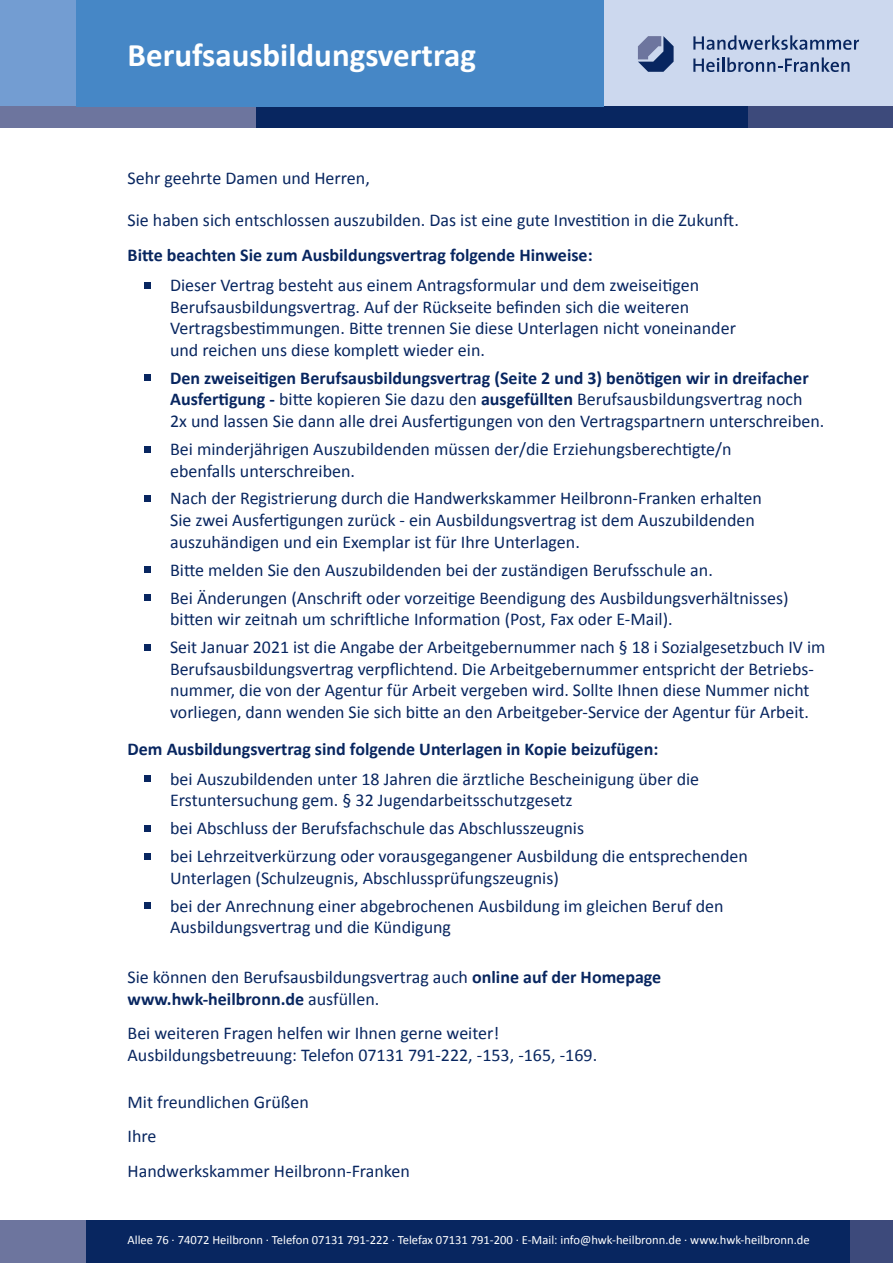
<style>
.page{position:relative;width:893px;height:1263px;background:#fff}
.page>*{position:absolute;margin:0;border:0;box-sizing:border-box;transform-origin:0 0}
.t1{font:700 33px "Calibri";color:#fff}
.t2{font:18px/21.6px "Calibri";color:#082660}
.t3{font:700 18px "Calibri";color:#082660}
.t4{font:12.6px "Calibri";color:#fff}
.s1{font-weight:700}
</style>
<div class="page">
<div style="left:0;top:0;width:77px;height:106px;background:#739dd2"></div>
<div style="left:604px;top:0;width:289px;height:106px;background:#ccd8ee"></div>
<svg style="left:638px;top:36px;width:36px;height:36px"></svg>
<svg style="left:693px;top:35px;width:166px;height:15px"></svg>
<svg style="left:693px;top:57px;width:157px;height:15px"></svg>
<div style="left:213px;top:106px;width:535px;height:22px;background:#082660"></div>
<div style="left:748px;top:106px;width:145px;height:22px;background:#3d4a7b"></div>
<div style="left:0;top:106px;width:255px;height:22px;background:#6d759e"></div>
<div style="left:77px;top:0;width:527px;height:106px;background:#4687c6"></div>
<div style="left:85px;top:1220px;width:765px;height:43px;background:#082660"></div>
<div style="left:850px;top:1220px;width:43px;height:43px;background:#3d4a7b"></div>
<div style="left:0;top:1220px;width:85px;height:43px;background:#6d759e"></div>
<svg style="left:145px;top:282px;width:6px;height:6px"></svg>
<svg style="left:145px;top:375px;width:6px;height:6px"></svg>
<svg style="left:145px;top:446px;width:6px;height:6px"></svg>
<div style="left:145px;top:495px;width:6px;height:7px;background:#082660"></div>
<svg style="left:145px;top:567px;width:6px;height:6px"></svg>
<svg style="left:145px;top:595px;width:6px;height:6px"></svg>
<div style="left:145px;top:644px;width:6px;height:7px;background:#082660"></div>
<svg style="left:145px;top:776px;width:6px;height:6px"></svg>
<div style="left:145px;top:825px;width:6px;height:7px;background:#082660"></div>
<svg style="left:145px;top:853px;width:6px;height:6px"></svg>
<svg style="left:145px;top:903px;width:6px;height:6px"></svg>
<h1 class="t1" style="left:128px;top:34px;width:350px">Berufsausbildungsvertrag</h1>
<p class="t2" style="left:128px;top:166px;width:244px">Sehr geehrte Damen und Herren,</p>
<p class="t2" style="left:128px;top:209px;width:613px">Sie haben sich entschlossen auszubilden. Das ist eine gute Investition in die Zukunft.</p>
<p class="t3" style="left:128px;top:244px;width:467px">Bitte beachten Sie zum Ausbildungsvertrag folgende Hinweise:</p>
<p class="t2" style="left:170px;top:273px;width:567px">Dieser Vertrag besteht aus einem Antragsformular und dem zweiseitigen Berufsausbildungsvertrag. Auf der Rückseite befinden sich die weiteren Vertragsbestimmungen. Bitte trennen Sie diese Unterlagen nicht voneinander und reichen uns diese komplett wieder ein.</p>
<p class="t2" style="left:170px;top:366px;width:656px"><span class="s1">Den zweiseitigen Berufsausbildungsvertrag (Seite 2 und 3) benötigen wir in dreifacher<br>Ausfertigung -</span> bitte kopieren Sie dazu den <span class="s1">ausgefüllten</span> Berufsausbildungsvertrag noch<br>2x und lassen Sie dann alle drei Ausfertigungen von den Vertragspartnern unterschreiben.</p>
<p class="t2" style="left:170px;top:437px;width:563px">Bei minderjährigen Auszubildenden müssen der/die Erziehungsberechtigte/n ebenfalls unterschreiben.</p>
<p class="t2" style="left:170px;top:487px;width:593px">Nach der Registrierung durch die Handwerkskammer Heilbronn-Franken erhalten<br>Sie zwei Ausfertigungen zurück - ein Ausbildungsvertrag ist dem Auszubildenden auszuhändigen und ein Exemplar ist für Ihre Unterlagen.</p>
<p class="t2" style="left:170px;top:555px;width:620px;line-height:28px">Bitte melden Sie den Auszubildenden bei der zuständigen Berufsschule an.<br>Bei Änderungen (Anschrift oder vorzeitige Beendigung des Ausbildungsverhältnisses)</p>
<p class="t2" style="left:170px;top:604px;width:657px;line-height:28px">bitten wir zeitnah um schriftliche Information (Post, Fax oder E-Mail).<br>Seit Januar 2021 ist die Angabe der Arbeitgebernummer nach § 18 i Sozialgesetzbuch IV im</p>
<p class="t2" style="left:170px;top:657px;width:645px">Berufsausbildungsvertrag verpflichtend. Die Arbeitgebernummer entspricht der Betriebs&shy;nummer, die von der Agentur für Arbeit vergeben wird. Sollte Ihnen diese Nummer nicht vorliegen, dann wenden Sie sich bitte an den Arbeitgeber-Service der Agentur für Arbeit.</p>
<p class="t3" style="left:128px;top:737px;width:532px">Dem Ausbildungsvertrag sind folgende Unterlagen in Kopie beizufügen:</p>
<p class="t2" style="left:170px;top:767px;width:531px">bei Auszubildenden unter 18 Jahren die ärztliche Bescheinigung über die<br>Erstuntersuchung gem. § 32 Jugendarbeitsschutzgesetz</p>
<p class="t2" style="left:170px;top:813px;width:579px;line-height:28px">bei Abschluss der Berufsfachschule das Abschlusszeugnis<br>bei Lehrzeitverkürzung oder vorausgegangener Ausbildung die entsprechenden</p>
<p class="t2" style="left:170px;top:863px;width:555px;line-height:28px">Unterlagen (Schulzeugnis, Abschlussprüfungszeugnis)<br>bei der Anrechnung einer abgebrochenen Ausbildung im gleichen Beruf den</p>
<p class="t2" style="left:170px;top:916px;width:282px">Ausbildungsvertrag und die Kündigung</p>
<p class="t2" style="left:128px;top:965px;width:535px">Sie können den Berufsausbildungsvertrag auch <span class="s1">online auf der Homepage www.hwk-heilbronn.de</span> ausfüllen.</p>
<p class="t2" style="left:128px;top:1021px;width:471px">Bei weiteren Fragen helfen wir Ihnen gerne weiter!<br>Ausbildungsbetreuung: Telefon 07131 791-222, -153, -165, -169.</p>
<p class="t2" style="left:128px;top:1084px;width:284px;line-height:34.3px">Mit freundlichen Grüßen<br>Ihre<br>Handwerkskammer Heilbronn-Franken</p>
<p class="t4" style="left:128px;top:1232px;width:684px">Allee 76 · 74072 Heilbronn · Telefon 07131 791-222 · Telefax 07131 791-200 · E-Mail: info@hwk-heilbronn.de · www.hwk-heilbronn.de</p>
</div>
